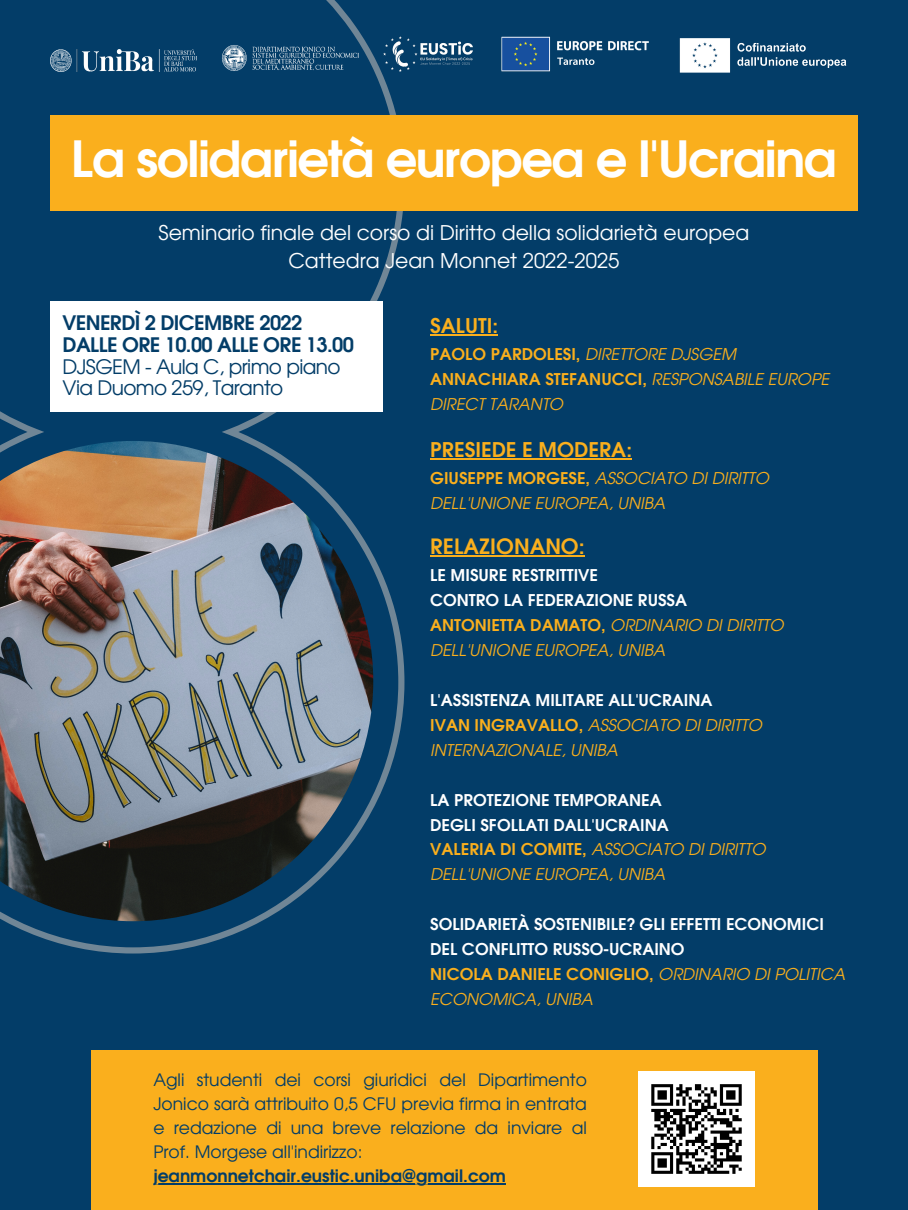
<style>
.page{position:relative;width:908px;height:1210px;background:#fff}
.page>*{position:absolute;margin:0;border:0;box-sizing:border-box;transform-origin:0 0}
.t1{font:700 49.91px "Evolventa";letter-spacing:-.03em;color:#fff}
.t2{font:700 21.14px "Evolventa";color:#faaf1d}
.t3{font:20.3px/28.3px "Evolventa";color:#fff;text-align:center}
.t4{font:700 20.3px "Evolventa";color:#faaf1d}
.t5{font:700 20.02px/21.8px "Evolventa";letter-spacing:-.03em;color:#033d68}
.t6{font:20.02px/21.8px "Evolventa";letter-spacing:-.03em;color:#033d68}
.t7{font:17.15px/23.9px "Evolventa";color:#033d68;text-align:justify}
.t8{font:700 17.15px "Evolventa";color:#033d68}
.t9{font:700 16.24px/24.9px "Evolventa";color:#fff}
.t10{font:italic 16.24px/24.9px "Evolventa";color:#faaf1d}
.s1{font-weight:700;font-style:normal}
.s2{color:#faaf1d}
.s3{font-weight:400;font-style:italic;color:#faaf1d}
.s4{font-weight:700;font-style:normal;color:#fff}
</style>
<div class="page">
<div style="left:0;top:0;width:907px;height:1210px;background:#033d68"></div>
<svg style="left:0;top:0;width:404px;height:953px"></svg>
<img style="left:0;top:441px;width:373px;height:480px">
<div style="left:91px;top:1050px;width:726px;height:160px;background:#faaf1d"></div>
<div style="left:50px;top:302px;width:332px;height:110px;background:#fff"></div>
<div style="left:50px;top:115px;width:807px;height:95px;background:#faaf1d"></div>
<img style="left:638px;top:1071px;width:116px;height:115px">
<img style="left:501px;top:37px;width:148px;height:34px">
<img style="left:679px;top:38px;width:168px;height:35px">
<img style="left:50px;top:50px;width:146px;height:21px">
<img style="left:221px;top:45px;width:137px;height:26px">
<img style="left:383px;top:37px;width:90px;height:34px">
<hr style="left:430px;top:334px;width:68px;height:2px;background:#faaf1d">
<hr style="left:430px;top:555px;width:154px;height:2px;background:#faaf1d">
<hr style="left:153px;top:1182px;width:352px;height:2px;background:#033d68">
<hr style="left:430px;top:458px;width:202px;height:2px;background:#faaf1d">
<h1 class="t1" style="left:71px;top:137px;width:767px">La solidarietà europea e l'Ucraina</h1>
<p class="t3" style="left:158px;top:220px;width:592px">Seminario finale del corso di Diritto della solidarietà europea<br>Cattedra Jean Monnet 2022-2025</p>
<p class="t5" style="left:63px;top:313px;width:293px">VENERDÌ 2 DICEMBRE 2022<br>DALLE ORE 10.00 ALLE ORE 13.00</p>
<p class="t6" style="left:63px;top:357px;width:279px">DJSGEM - Aula C, primo piano<br>Via Duomo 259, Taranto</p>
<p class="t4" style="left:430px;top:317px;width:69px">SALUTI:</p>
<p class="t10" style="left:430px;top:342px;width:400px"><span class="s1">PAOLO PARDOLESI,</span> DIRETTORE DJSGEM<br><span class="s1">ANNACHIARA STEFANUCCI,</span> RESPONSABILE EUROPE<br>DIRECT TARANTO</p>
<p class="t4" style="left:430px;top:441px;width:203px">PRESIEDE E MODERA:</p>
<p class="t10" style="left:430px;top:467px;width:340px"><span class="s1">GIUSEPPE MORGESE,</span> ASSOCIATO DI DIRITTO<br>DELL'UNIONE EUROPEA, UNIBA</p>
<h2 class="t2" style="left:430px;top:537px;width:156px">RELAZIONANO:</h2>
<p class="t9" style="left:430px;top:564px;width:355px">LE MISURE RESTRITTIVE<br>CONTRO LA FEDERAZIONE RUSSA<br><span class="s2">ANTONIETTA DAMATO,</span> <span class="s3">ORDINARIO DI DIRITTO<br>DELL'UNIONE EUROPEA, UNIBA</span></p>
<p class="t10" style="left:430px;top:688px;width:333px"><span class="s4">L'ASSISTENZA MILITARE ALL'UCRAINA<br></span><span class="s1">IVAN INGRAVALLO,</span> ASSOCIATO DI DIRITTO<br>INTERNAZIONALE, UNIBA</p>
<p class="t9" style="left:430px;top:788px;width:337px">LA PROTEZIONE TEMPORANEA<br>DEGLI SFOLLATI DALL'UCRAINA<br><span class="s2">VALERIA DI COMITE,</span> <span class="s3">ASSOCIATO DI DIRITTO<br>DELL'UNIONE EUROPEA, UNIBA</span></p>
<p class="t9" style="left:430px;top:913px;width:416px">SOLIDARIETÀ SOSTENIBILE? GLI EFFETTI ECONOMICI DEL CONFLITTO RUSSO-UCRAINO<br><span class="s2">NICOLA DANIELE CONIGLIO,</span> <span class="s3">ORDINARIO DI POLITICA ECONOMICA, UNIBA</span></p>
<p class="t7" style="left:153px;top:1069px;width:435px">Agli studenti dei corsi giuridici del Dipartimento Jonico sarà attribuito 0,5 CFU previa firma in entrata e redazione di una breve relazione da inviare al Prof. Morgese all'indirizzo:</p>
<p class="t8" style="left:153px;top:1168px;width:354px">jeanmonnetchair.eustic.uniba@gmail.com</p>
</div>
